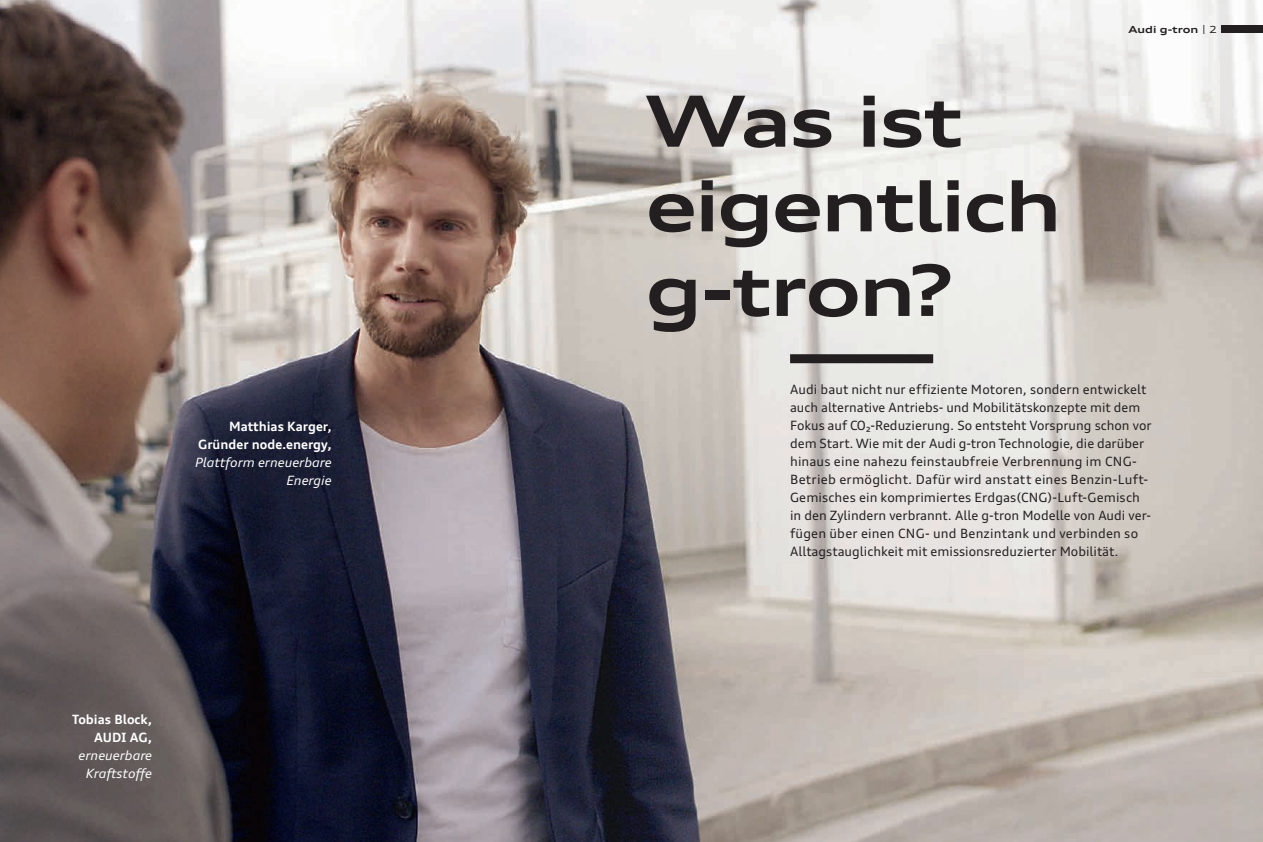
<style>
.page{position:relative;width:1263px;height:842px;background:#fff}
.page>*{position:absolute;margin:0;border:0;box-sizing:border-box;transform-origin:0 0}
.t1{font:700 expanded 70.5px/84.6px "Audi Type";letter-spacing:-.03em;color:#231f20}
.t2{font:12.75px/18px "Audi Type";color:#231f20}
.t3{font:700 12.75px/18px "Audi Type";color:#fff;text-align:right}
.t4{font:italic 12.75px/18px "Audi Type";color:#fff;text-align:right}
.t5{font:700 expanded 9.75px "Audi Type";color:#231f20}
.s1{font-weight:400}
</style>
<div class="page">
<img style="left:0;top:0;width:1263px;height:842px">
<div style="left:790px;top:354px;width:143px;height:9px;background:#231f20"></div>
<div style="left:1221px;top:26px;width:42px;height:7px;background:#231f20"></div>
<p class="t3" style="left:198px;top:417px;width:135px">Matthias Karger,<br>Gründer node.energy,</p>
<p class="t4" style="left:195px;top:453px;width:138px">Plattform erneuerbare<br>Energie</p>
<p class="t3" style="left:72px;top:710px;width:82px">Tobias Block,<br>AUDI AG,</p>
<p class="t4" style="left:79px;top:746px;width:75px;text-align:center">erneuerbare<br>Kraftstoffe</p>
<h1 class="t1" style="left:645px;top:78px;width:417px">Was ist eigentlich g-tron?</h1>
<p class="t5" style="left:1128px;top:23px;width:90px">Audi g-tron <span class="s1">| 2</span></p>
<p class="t2" style="left:790px;top:380px;width:363px">Audi baut nicht nur effiziente Motoren, sondern entwickelt auch alternative Antriebs- und Mobilitätskonzepte mit dem Fokus auf CO₂-Reduzierung. So entsteht Vorsprung schon vor dem Start. Wie mit der Audi g-tron Technologie, die darüber hinaus eine nahezu feinstaubfreie Verbrennung im CNG-Betrieb ermöglicht. Dafür wird anstatt eines Benzin-Luft-Gemisches ein komprimiertes Erdgas(CNG)-Luft-Gemisch in den Zylindern verbrannt. Alle g-tron Modelle von Audi ver&shy;fügen über einen CNG- und Benzintank und verbinden so Alltagstauglichkeit mit emissionsreduzierter Mobilität.</p>
</div>
